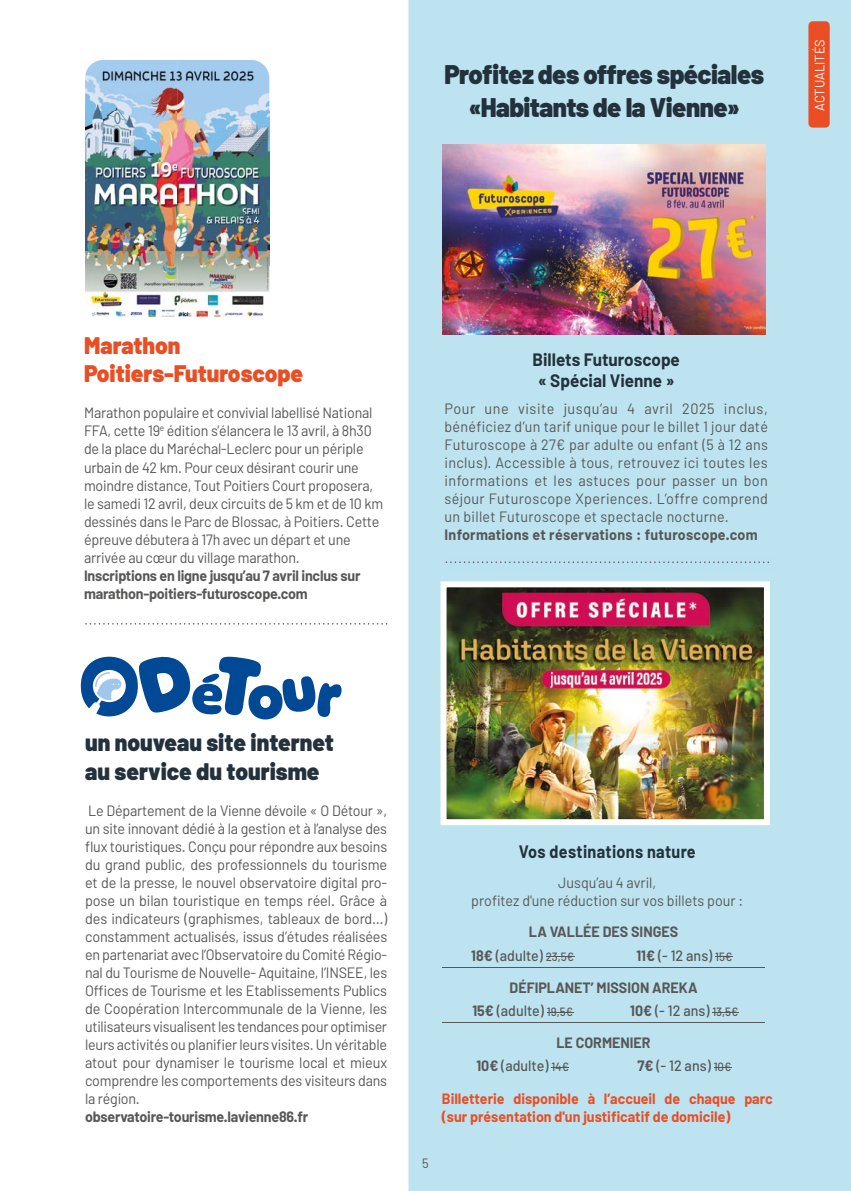
<style>
.page{position:relative;width:851px;height:1191px;background:#fff}
.page>*{position:absolute;margin:0;border:0;box-sizing:border-box;transform-origin:0 0}
.t1{font:900 27px/32.4px "Barlow";letter-spacing:-.02em;color:#23313c;text-align:center;scale:.95 1}
.t2{font:900 24px/28.8px "Barlow";color:#23313c;scale:.95 1}
.t3{font:900 24px/28.8px "Barlow";color:#e94e24;scale:.95 1}
.t4{font:700 18px/21.6px "Barlow";color:#23313c;text-align:center;scale:.95 1}
.t5{font:700 18px "Barlow";letter-spacing:.02em;color:#23313c;scale:.9 1}
.t6{font:15px/18px "Barlow";letter-spacing:-.015em;color:#575756;text-align:justify;scale:.95 1}
.t7{font:15px/18px "Barlow";letter-spacing:-.015em;color:#575756;text-align:justify;scale:.96 1}
.t8{font:700 15px/31.8px "Barlow";letter-spacing:-.015em;color:#575756;scale:.95 1}
.t9{font:700 15px/32.4px "Barlow";color:#e94e24;scale:.95 1}
.t10{font:700 15px "Barlow";letter-spacing:.02em;color:#575756;scale:.95 1}
.t11{font:500 15px "Barlow";color:#575756;scale:.95 1}
.t12{font:13.5px "Barlow";color:#fff;scale:.95 1}
.t13{font:13.5px "Barlow";color:#575756;scale:.95 1}
.s1{font-weight:500}
.s2{font-weight:500;font-size:12px}
.s3{font-weight:700}
.s4{font-size:12px}
.s5{color:#575756}
.s6{font-weight:500;color:#575756}
.s7{font-weight:500;font-size:12px;color:#575756}
</style>
<div class="page">
<div style="left:408px;top:0;width:442px;height:1191px;background:#bde3f0"></div>
<img style="left:442px;top:145px;width:323px;height:190px">
<img style="left:440px;top:581px;width:329px;height:244px">
<svg style="left:81px;top:656px;width:260px;height:63px"></svg>
<img style="left:85px;top:623px;width:303px;height:2px">
<svg style="left:85px;top:623px;width:302px;height:1px"></svg>
<div style="left:442px;top:556px;width:337px;height:17px;background:#bce2f0"></div>
<svg style="left:445px;top:561px;width:323px;height:2px"></svg>
<hr style="left:442px;top:1022px;width:161px;height:1px;background:#575756">
<hr style="left:603px;top:1022px;width:162px;height:1px;background:#575756">
<hr style="left:442px;top:967px;width:161px;height:1px;background:#575756">
<hr style="left:603px;top:967px;width:162px;height:1px;background:#575756">
<svg style="left:545px;top:956px;width:29px;height:1px"></svg>
<svg style="left:715px;top:956px;width:17px;height:1px"></svg>
<svg style="left:547px;top:1012px;width:26px;height:1px"></svg>
<svg style="left:712px;top:1012px;width:26px;height:1px"></svg>
<svg style="left:551px;top:1067px;width:18px;height:1px"></svg>
<svg style="left:713px;top:1067px;width:18px;height:1px"></svg>
<img style="left:85px;top:60px;width:184px;height:260px;border-radius:18px">
<img style="left:85px;top:60px;width:184px;height:206px">
<img style="left:85px;top:265px;width:2px;height:44px">
<img style="left:177px;top:265px;width:91px;height:52px">
<div style="left:808px;top:21px;width:21px;height:107px;background:#e94e24;border-radius:4px"></div>
<h1 class="t1" style="left:444px;top:59px;width:338px">Profitez des offres spéciales «Habitants de la Vienne»</h1>
<p class="t12" style="left:811px;top:111px;width:77px;rotate:-90deg">ACTUALITÉS</p>
<h2 class="t3" style="left:84px;top:331px;width:232px">Marathon<br>Poitiers-Futuroscope</h2>
<p class="t6" style="left:84px;top:404px;width:316px;text-align:left">Marathon populaire et convivial labellisé National FFA, cette 19<sup>e</sup> édition s’élancera le 13 avril, à 8h30 de la place du Maréchal-Leclerc pour un périple urbain de 42 km. Pour ceux désirant courir une moindre distance, Tout Poitiers Court proposera, le samedi 12 avril, deux circuits de 5 km et de 10 km dessinés dans le Parc de Blossac, à Poitiers. Cette épreuve débutera à 17h avec un départ et une arrivée au cœur du village marathon.</p>
<p class="t8" style="left:84px;top:566px;width:292px;line-height:18px">Inscriptions en ligne jusqu’au 7 avril inclus sur marathon-poitiers-futuroscope.com</p>
<p class="t4" style="left:532px;top:348px;width:157px">Billets Futuroscope « Spécial Vienne »</p>
<p class="t7" style="left:444px;top:399px;width:338px">Pour une visite jusqu’au 4 avril 2025 inclus, bénéficiez d’un tarif unique pour le billet 1 jour daté Futuroscope à 27€ par adulte ou enfant (5 à 12 ans inclus). Accessible à tous, retrouvez ici toutes les informations et les astuces pour passer un bon séjour Futuroscope Xperiences. L’offre comprend un billet Futuroscope et spectacle nocturne.</p>
<p class="t10" style="left:444px;top:525px;width:331px">Informations et réservations : futuroscope.com</p>
<h2 class="t2" style="left:85px;top:728px;width:263px">un nouveau site internet au service du tourisme</h2>
<p class="t6" style="left:85px;top:801px;width:320px">Le Département de la Vienne dévoile « O Détour », un site innovant dédié à la gestion et à l’analyse des flux touristiques. Conçu pour répondre aux besoins du grand public, des professionnels du tourisme et de la presse, le nouvel observatoire digital pro&shy;pose un bilan touristique en temps réel. Grâce à des indicateurs (graphismes, tableaux de bord…) constamment actualisés, issus d’études réalisées en partenariat avec l’Observatoire du Comité Régio&shy;nal du Tourisme de Nouvelle- Aquitaine, l’INSEE, les Offices de Tourisme et les Etablissements Publics de Coopération Intercommunale de la Vienne, les utilisateurs visualisent les tendances pour optimiser leurs activités ou planifier leurs visites. Un véritable atout pour dynamiser le tourisme local et mieux comprendre les comportements des visiteurs dans la région.</p>
<p class="t8" style="left:85px;top:1100px;width:236px">observatoire-tourisme.lavienne86.fr</p>
<p class="t13" style="left:422px;top:1155px;width:8px">5</p>
<p class="t5" style="left:518px;top:840px;width:198px">Vos destinations nature</p>
<p class="t6" style="left:471px;top:873px;width:288px;text-align:center">Jusqu’au 4 avril,<br>profitez d'une réduction sur vos billets pour :</p>
<p class="t8" style="left:471px;top:920px;width:219px;line-height:23.5px;text-indent:58px">LA VALLÉE DES SINGES<br>18€ <span class="s1">(adulte)</span> <span class="s2">23,5€</span></p>
<p class="t8" style="left:509px;top:939px;width:236px;text-indent:127px">11€ <span class="s1">(- 12 ans)</span> <span class="s2">15€<br></span>DÉFIPLANET’ MISSION AREKA</p>
<p class="t11" style="left:472px;top:1001px;width:107px"><span class="s3">15€</span> (adulte) <span class="s4">19,5€</span></p>
<p class="t8" style="left:556px;top:994px;width:193px;text-indent:74px">10€ <span class="s1">(- 12 ans)</span> <span class="s2">13,5€<br></span>LE CORMENIER</p>
<p class="t11" style="left:476px;top:1056px;width:99px"><span class="s3">10€</span> (adulte) <span class="s4">14€</span></p>
<p class="t9" style="left:442px;top:1049px;width:350px;text-indent:195px"><span class="s5">7€</span> <span class="s6">(- 12 ans)</span> <span class="s7">10€<br></span>Billetterie disponible à l’accueil de chaque parc</p>
<p class="t9" style="left:442px;top:1100px;width:305px">(sur présentation d'un justificatif de domicile)</p>
</div>
